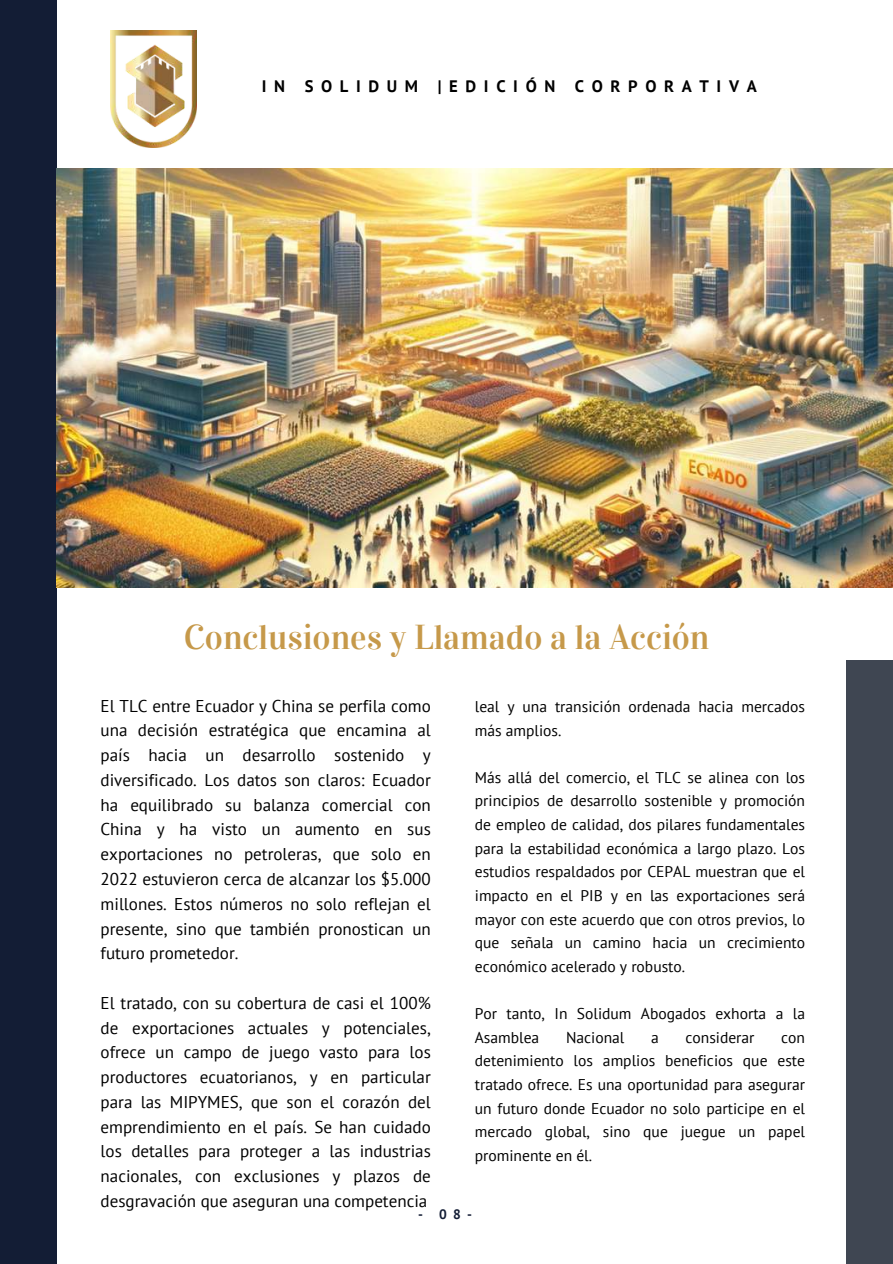
<style>
.page{position:relative;width:893px;height:1264px;background:#fff}
.page>*{position:absolute;margin:0;border:0;box-sizing:border-box;transform-origin:0 0}
.t1{font:34.5px "Vidaloka";color:#c6994a}
.t2{font:17.1px/24.8px "PT Sans";color:#000;text-align:justify}
.t3{font:700 16.65px "PT Sans";letter-spacing:.46em;color:#000}
.t4{font:15.6px/23.7px "PT Sans";color:#000}
.t5{font:700 13.65px "PT Sans";color:#131d35}
</style>
<div class="page">
<div style="left:0;top:0;width:56px;height:1263px;background:#131d35"></div>
<div style="left:845px;top:660px;width:47px;height:603px;background:#3f4652"></div>
<img style="left:110px;top:31px;width:87px;height:117px">
<img style="left:57px;top:168px;width:835px;height:419px">
<p class="t3" style="left:262px;top:75px;width:496px">IN SOLIDUM |EDICIÓN CORPORATIVA</p>
<h1 class="t1" style="left:184px;top:616px;width:527px">Conclusiones y Llamado a la Acción</h1>
<p class="t2" style="left:101px;top:693px;width:332px">El TLC entre Ecuador y China se perfila como una decisión estratégica que encamina al país hacia un desarrollo sostenido y diversificado. Los datos son claros: Ecuador ha equilibrado su balanza comercial con China y ha visto un aumento en sus exportaciones no petroleras, que solo en 2022 estuvieron cerca de alcanzar los $5.000 millones . Estos números no solo reflejan el presente, sino que también pronostican un futuro prometedor.</p>
<p class="t2" style="left:101px;top:990px;width:332px">El tratado, con su cobertura de casi el 100% de exportaciones actuales y potenciales, ofrece un campo de juego vasto para los productores ecuatorianos, y en particular para las MIPYMES, que son el corazón del emprendimiento en el país. Se han cuidado los detalles para proteger a las industrias nacionales, con exclusiones y plazos de desgravación que aseguran una competencia</p>
<p class="t4" style="left:475px;top:694px;width:332px">leal y una transición ordenada hacia mercados más amplios .</p>
<p class="t4" style="left:475px;top:765px;width:332px;text-align:justify">Más allá del comercio, el TLC se alinea con los principios de desarrollo sostenible y promoción de empleo de calidad, dos pilares fundamentales para la estabilidad económica a largo plazo. Los estudios respaldados por CEPAL muestran que el impacto en el PIB y en las exportaciones será mayor con este acuerdo que con otros previos, lo que señala un camino hacia un crecimiento económico acelerado y robusto .</p>
<p class="t4" style="left:475px;top:1001px;width:332px">Por tanto, In Solidum Abogados exhorta a la<br>Asamblea</p>
<p class="t4" style="left:566px;top:1025px;width:60px">Nacional</p>
<p class="t4" style="left:651px;top:1025px;width:9px">a</p>
<p class="t4" style="left:685px;top:1025px;width:70px">considerar</p>
<p class="t4" style="left:475px;top:1025px;width:332px;text-align:justify;text-indent:306px">con detenimiento los amplios beneficios que este tratado ofrece. Es una oportunidad para asegurar un futuro donde Ecuador no solo participe en el mercado global, sino que juegue un papel prominente en él.</p>
<p class="t5" style="left:418px;top:1204px;width:55px">- 08-</p>
</div>
